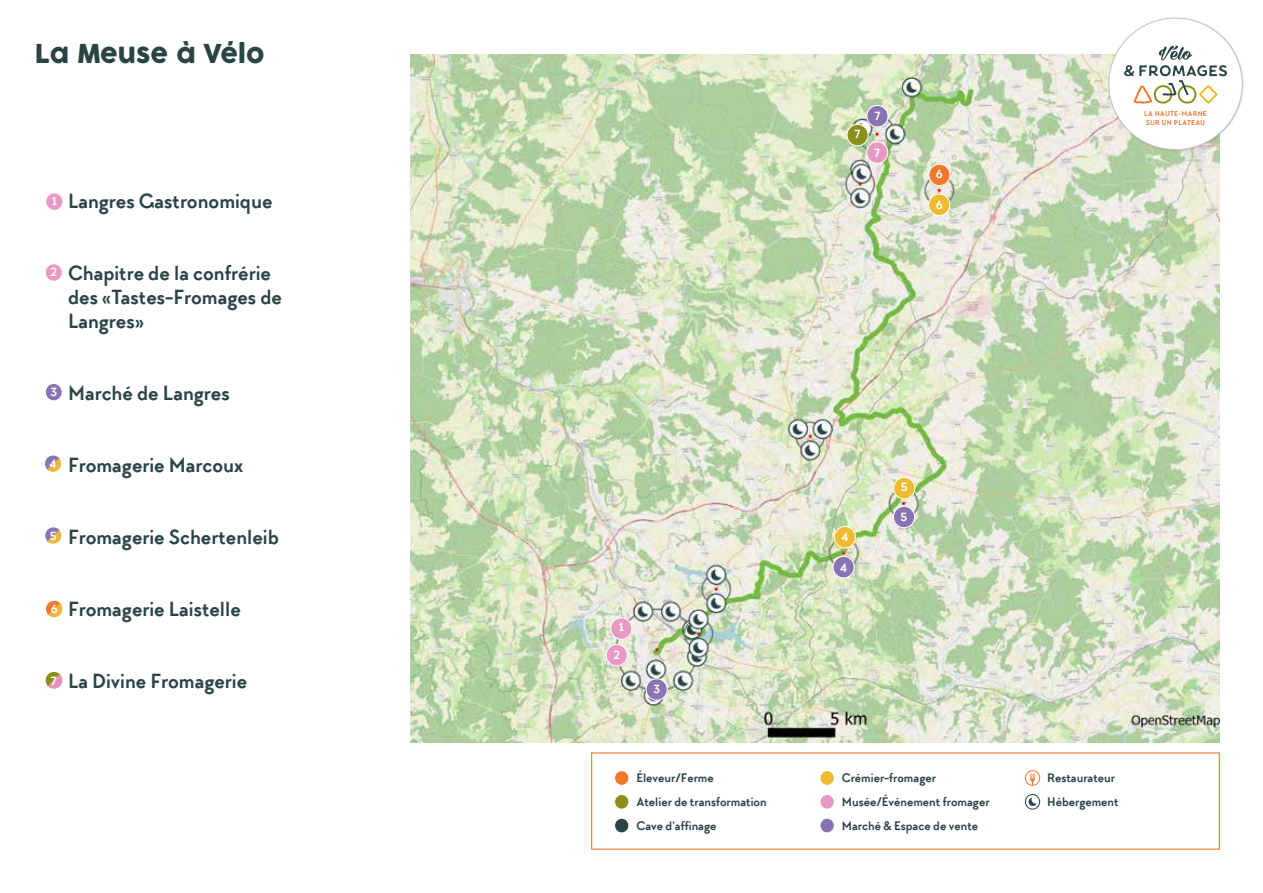
<style>
.page{position:relative;width:1263px;height:893px;background:#fff}
.page>*{position:absolute;margin:0;border:0;box-sizing:border-box;transform-origin:0 0}
.t1{font:25.5px "COCOGOOSE";color:#2a4445}
.t2{font:700 21px/24px "TT Chocolates";color:#2a4445}
.t3{font:700 12.75px/24px "TT Chocolates";color:#2a4445}
.t4{font:700 12.15px "TT Chocolates";color:#fff}
.t5{font:700 7.35px/8.9px "TT Chocolates";letter-spacing:.03em;color:#ef782f}
</style>
<div class="page">
<div style="left:615px;top:771px;width:14px;height:14px;background:#ef782f;border-radius:50%"></div>
<div style="left:614px;top:770px;width:15px;height:16px;border:1px solid #fff;border-radius:50%"></div>
<div style="left:615px;top:794px;width:14px;height:15px;background:#8e8e1c;border-radius:50%"></div>
<div style="left:614px;top:794px;width:15px;height:16px;border:1px solid #fff;border-radius:50%"></div>
<div style="left:615px;top:818px;width:14px;height:15px;background:#2a4445;border-radius:50%"></div>
<div style="left:614px;top:818px;width:15px;height:15px;border:1px solid #fff;border-radius:50%"></div>
<div style="left:820px;top:771px;width:14px;height:14px;background:#eebb30;border-radius:50%"></div>
<div style="left:819px;top:770px;width:16px;height:16px;border:1px solid #fff;border-radius:50%"></div>
<div style="left:820px;top:794px;width:14px;height:15px;background:#e699c2;border-radius:50%"></div>
<div style="left:819px;top:794px;width:16px;height:16px;border:1px solid #fff;border-radius:50%"></div>
<div style="left:820px;top:818px;width:14px;height:15px;background:#8a73b2;border-radius:50%"></div>
<div style="left:819px;top:818px;width:16px;height:15px;border:1px solid #fff;border-radius:50%"></div>
<svg style="left:1025px;top:794px;width:15px;height:15px"></svg>
<div style="left:1025px;top:794px;width:15px;height:16px;border:1px solid #2a4445;border-radius:50%"></div>
<div style="left:1025px;top:770px;width:15px;height:16px;border:1px solid #ef782f;border-radius:50%"></div>
<svg style="left:1025px;top:771px;width:14px;height:15px"></svg>
<svg style="left:1028px;top:798px;width:8px;height:8px"></svg>
<div style="left:46px;top:193px;width:17px;height:17px;background:#e699c2;border-radius:50%"></div>
<div style="left:45px;top:192px;width:18px;height:19px;border:1px solid #fff;border-radius:50%"></div>
<div style="left:45px;top:383px;width:17px;height:18px;background:#8a73b2;border-radius:50%"></div>
<div style="left:45px;top:383px;width:18px;height:18px;border:1px solid #fff;border-radius:50%"></div>
<svg style="left:46px;top:600px;width:17px;height:18px"></svg>
<svg style="left:45px;top:455px;width:16px;height:17px"></svg>
<svg style="left:45px;top:527px;width:17px;height:17px"></svg>
<div style="left:45px;top:264px;width:17px;height:17px;background:#e699c2;border-radius:50%"></div>
<div style="left:45px;top:263px;width:18px;height:19px;border:1px solid #fff;border-radius:50%"></div>
<svg style="left:45px;top:672px;width:18px;height:17px"></svg>
<img style="left:410px;top:54px;width:810px;height:688px">
<div style="left:1108px;top:17px;width:136px;height:134px;background:#000;opacity:.2"></div>
<div style="left:1109px;top:18px;width:133px;height:132px;background:#fff;border-radius:50%"></div>
<svg style="left:1124px;top:46px;width:103px;height:58px"></svg>
<div style="left:611px;top:618px;width:21px;height:21px;background:#e699c2;border-radius:50%"></div>
<div style="left:610px;top:617px;width:22px;height:23px;border:1px solid #fff;border-radius:50%"></div>
<div style="left:606px;top:644px;width:21px;height:22px;background:#e699c2;border-radius:50%"></div>
<div style="left:606px;top:644px;width:22px;height:22px;border:1px solid #fff;border-radius:50%"></div>
<div style="left:646px;top:679px;width:21px;height:21px;background:#8a73b2;border-radius:50%"></div>
<div style="left:646px;top:678px;width:22px;height:23px;border:1px solid #fff;border-radius:50%"></div>
<div style="left:833px;top:556px;width:21px;height:22px;background:#8a73b2;border-radius:50%"></div>
<div style="left:833px;top:556px;width:21px;height:22px;border:1px solid #fff;border-radius:50%"></div>
<div style="left:834px;top:526px;width:21px;height:22px;background:#eebb30;border-radius:50%"></div>
<div style="left:834px;top:526px;width:22px;height:22px;border:1px solid #fff;border-radius:50%"></div>
<div style="left:893px;top:506px;width:21px;height:22px;background:#8a73b2;border-radius:50%"></div>
<div style="left:893px;top:506px;width:22px;height:22px;border:1px solid #fff;border-radius:50%"></div>
<div style="left:894px;top:477px;width:21px;height:22px;background:#eebb30;border-radius:50%"></div>
<div style="left:893px;top:477px;width:22px;height:22px;border:1px solid #fff;border-radius:50%"></div>
<div style="left:929px;top:194px;width:21px;height:22px;background:#eebb30;border-radius:50%"></div>
<div style="left:928px;top:194px;width:22px;height:22px;border:1px solid #fff;border-radius:50%"></div>
<div style="left:929px;top:164px;width:21px;height:22px;background:#ef782f;border-radius:50%"></div>
<div style="left:928px;top:164px;width:22px;height:22px;border:1px solid #fff;border-radius:50%"></div>
<div style="left:867px;top:142px;width:21px;height:21px;background:#e699c2;border-radius:50%"></div>
<div style="left:866px;top:141px;width:22px;height:23px;border:1px solid #fff;border-radius:50%"></div>
<div style="left:867px;top:105px;width:21px;height:22px;background:#8a73b2;border-radius:50%"></div>
<div style="left:866px;top:105px;width:22px;height:22px;border:1px solid #fff;border-radius:50%"></div>
<div style="left:847px;top:124px;width:21px;height:22px;background:#8e8e1c;border-radius:50%"></div>
<div style="left:846px;top:124px;width:22px;height:22px;border:1px solid #fff;border-radius:50%"></div>
<p class="t1" style="left:35px;top:34px;width:231px">La Meuse à Vélo</p>
<p class="t4" style="left:52px;top:193px;width:7px">1</p>
<p class="t2" style="left:68px;top:189px;width:206px">Langres Gastronomique</p>
<p class="t4" style="left:51px;top:264px;width:8px">2</p>
<p class="t2" style="left:68px;top:261px;width:216px">Chapitre de la confrérie des «Tastes-Fromages de<br>Langres»</p>
<p class="t4" style="left:50px;top:384px;width:8px">3</p>
<p class="t2" style="left:68px;top:381px;width:163px">Marché de Langres</p>
<p class="t4" style="left:49px;top:456px;width:8px">4</p>
<p class="t2" style="left:68px;top:453px;width:177px">Fromagerie Marcoux</p>
<p class="t4" style="left:50px;top:528px;width:8px">5</p>
<p class="t2" style="left:68px;top:525px;width:212px">Fromagerie Schertenleib</p>
<p class="t4" style="left:51px;top:601px;width:8px">6</p>
<p class="t2" style="left:68px;top:597px;width:174px">Fromagerie Laistelle</p>
<p class="t4" style="left:51px;top:673px;width:7px">7</p>
<p class="t2" style="left:68px;top:669px;width:181px">La Divine Fromagerie</p>
<p class="t4" style="left:855px;top:127px;width:7px">7</p>
<p class="t4" style="left:874px;top:108px;width:7px">7</p>
<p class="t4" style="left:874px;top:145px;width:7px">7</p>
<p class="t4" style="left:936px;top:166px;width:8px">6</p>
<p class="t4" style="left:936px;top:197px;width:8px">6</p>
<p class="t5" style="left:1144px;top:110px;width:64px">LA HAUTE-MARNE<br>SUR UN PLATEAU</p>
<p class="t4" style="left:619px;top:619px;width:7px">1</p>
<p class="t4" style="left:614px;top:647px;width:8px">2</p>
<p class="t4" style="left:653px;top:681px;width:8px">3</p>
<p class="t4" style="left:841px;top:529px;width:8px">4</p>
<p class="t4" style="left:840px;top:560px;width:8px">4</p>
<p class="t4" style="left:901px;top:480px;width:8px">5</p>
<p class="t4" style="left:901px;top:510px;width:8px">5</p>
<p class="t3" style="left:636px;top:765px;width:132px">Éleveur/Ferme<br>Atelier de transformation<br>Cave d’affinage</p>
<p class="t3" style="left:842px;top:765px;width:149px">Crémier-fromager<br>Musée/Événement fromager<br>Marché &amp; Espace de vente</p>
<p class="t3" style="left:1047px;top:765px;width:73px">Restaurateur<br>Hébergement</p>
</div>
